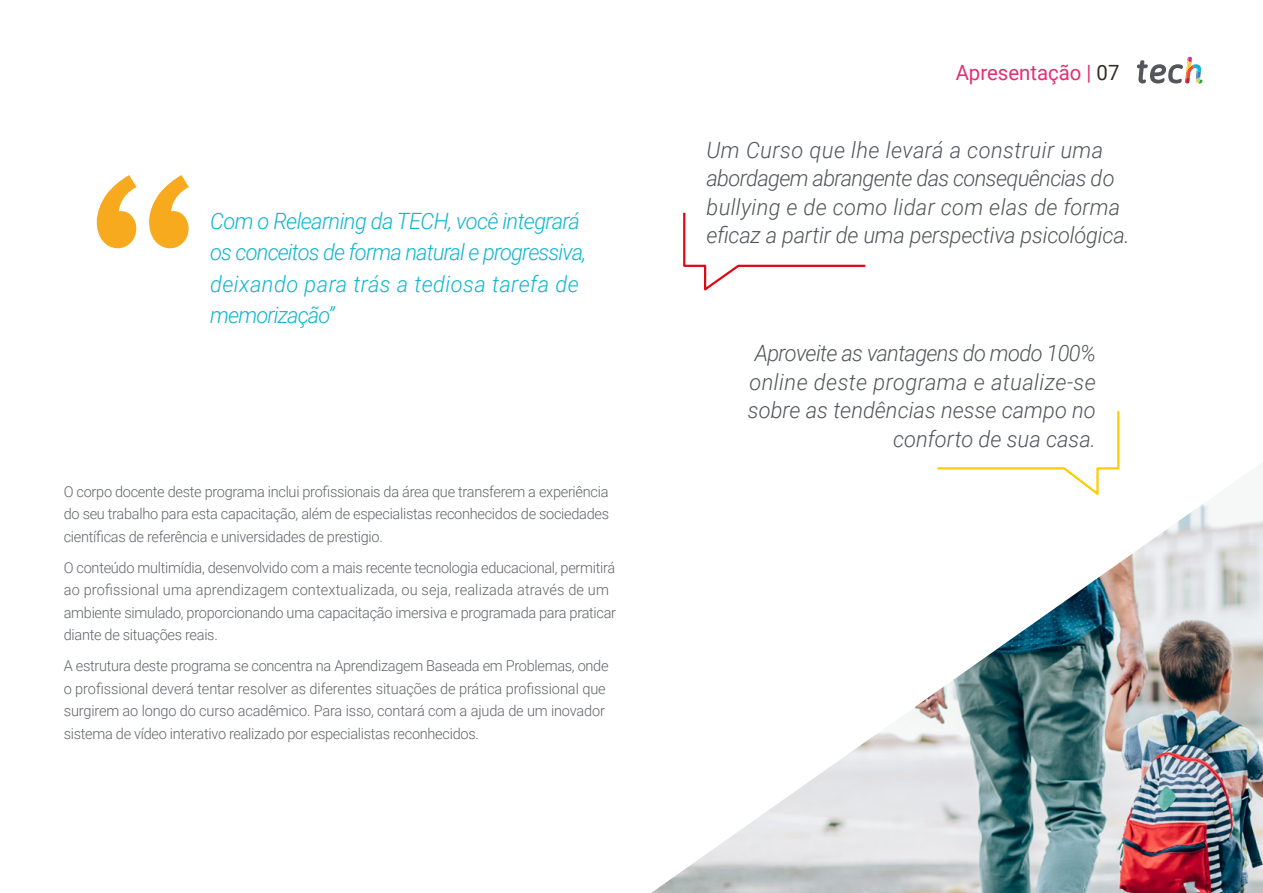
<style>
.page{position:relative;width:1263px;height:893px;background:#fff}
.page>*{position:absolute;margin:0;border:0;box-sizing:border-box;transform-origin:0 0}
.t1{font:italic 300 22.5px/28.5px "Roboto";color:#52555b;text-align:right}
.t2{font:italic 300 22.5px/31.5px "Roboto";letter-spacing:-.03em;color:#0fb6cf}
.t3{font:21px "Roboto";color:#df3174}
.t4{font:300 15px/22.5px "Roboto";letter-spacing:-.02em;color:#61646a}
.s1{color:#312e20}
</style>
<div class="page">
<svg style="left:97px;top:175px;width:92px;height:73px"></svg>
<svg style="left:1117px;top:411px;width:3px;height:50px"></svg>
<svg style="left:683px;top:212px;width:183px;height:79px"></svg>
<img style="left:651px;top:461px;width:612px;height:432px">
<svg style="left:1137px;top:57px;width:65px;height:27px"></svg>
<h1 class="t2" style="left:210px;top:204px;width:378px">Com o Relearning da TECH, você integrará os conceitos de forma natural e progressiva, deixando para trás a tediosa tarefa de memorização”</h1>
<p class="t4" style="left:64px;top:479px;width:547px;text-align:justify">O corpo docente deste programa inclui profissionais da área que transferem a experiência do seu trabalho para esta capacitação, além de especialistas reconhecidos de sociedades científicas de referência e universidades de prestigio.</p>
<p class="t4" style="left:64px;top:555px;width:554px">O conteúdo multimídia, desenvolvido com a mais recente tecnologia educacional, permitirá ao profissional uma aprendizagem contextualizada, ou seja, realizada através de um ambiente simulado, proporcionando uma capacitação imersiva e programada para praticar diante de situações reais.</p>
<p class="t4" style="left:64px;top:654px;width:546px">A estrutura deste programa se concentra na Aprendizagem Baseada em Problemas, onde o profissional deverá tentar resolver as diferentes situações de prática profissional que surgirem ao longo do curso acadêmico. Para isso, contará com a ajuda de um inovador sistema de vídeo interativo realizado por especialistas reconhecidos.</p>
<h2 class="t3" style="left:956px;top:57px;width:165px">Apresentação | <span class="s1">07</span></h2>
<h1 class="t1" style="left:706px;top:135px;width:425px;text-align:left">Um Curso que lhe levará a construir uma abordagem abrangente das consequências do bullying e de como lidar com elas de forma eficaz a partir de uma perspectiva psicológica.</h1>
<h1 class="t1" style="left:748px;top:338px;width:349px">Aproveite as vantagens do modo 100% online deste programa e atualize-se sobre as tendências nesse campo no conforto de sua casa.</h1>
</div>
